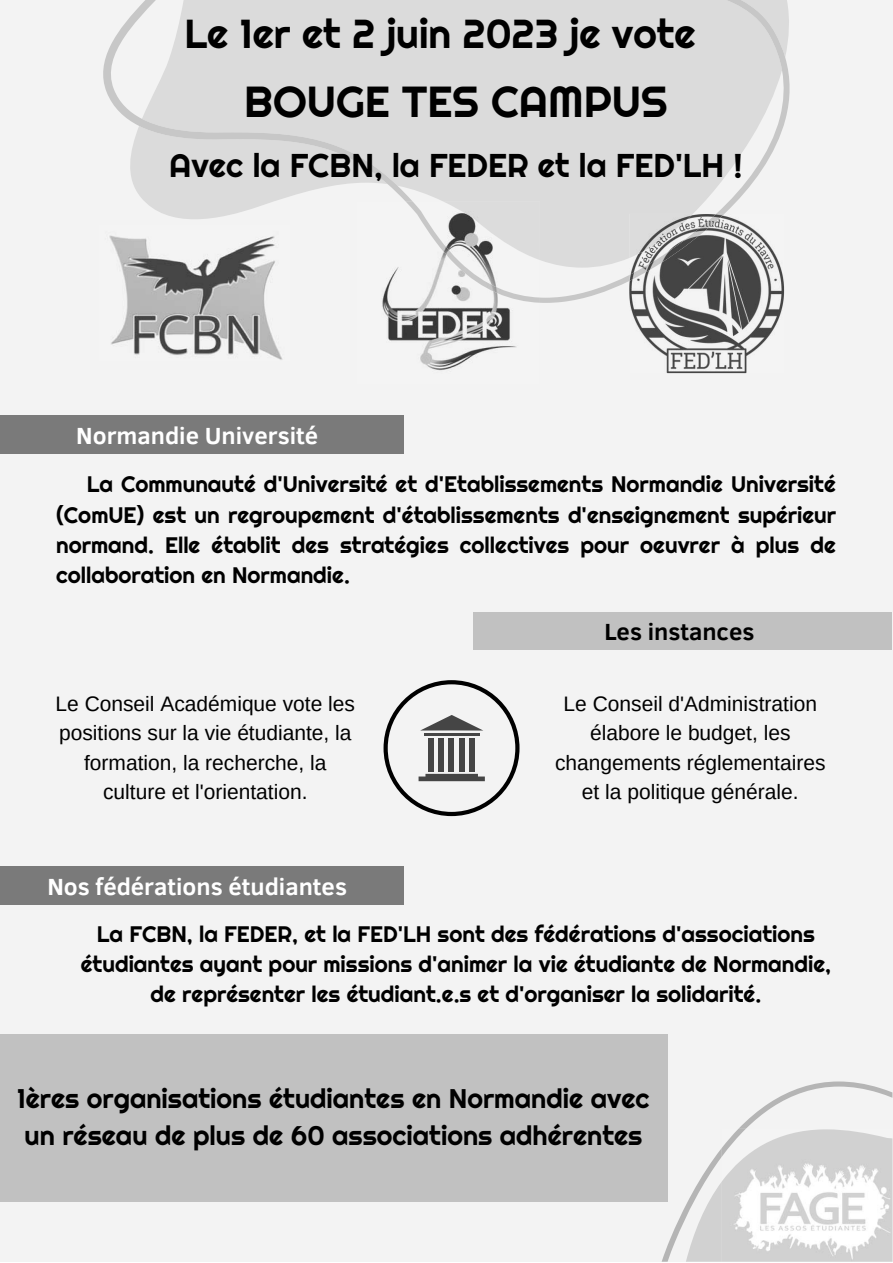
<style>
.page{position:relative;width:893px;height:1263px;background:#fff}
.page>*{position:absolute;margin:0;border:0;box-sizing:border-box;transform-origin:0 0}
.t1{font:43.5px "Righteous";color:#000}
.t2{font:40.5px "Righteous";color:#000}
.t3{font:33px "Righteous";color:#000}
.t4{font:27px/37px "Righteous";color:#000}
.t5{font:700 24px "Clear Sans";color:#fff}
.t6{font:700 24px "Clear Sans";color:#000}
.t7{font:22.5px/30.3px "Righteous";color:#000;text-align:justify}
.t8{font:21px/29.2px "Arimo";color:#000;text-align:center}
</style>
<div class="page">
<div style="left:0;top:0;width:892px;height:1262px;background:#f3f3f3"></div>
<svg style="left:103px;top:0;width:687px;height:303px;fill:#dbdbdb"></svg>
<img style="left:103px;top:226px;width:187px;height:134px">
<img style="left:357px;top:202px;width:159px;height:169px">
<img style="left:406px;top:202px;width:134px;height:101px">
<img style="left:629px;top:214px;width:155px;height:159px">
<img style="left:629px;top:214px;width:95px;height:67px">
<div style="left:0;top:415px;width:404px;height:39px;background:#7a7a7a"></div>
<div style="left:473px;top:612px;width:419px;height:37px;background:#c1c1c1"></div>
<svg style="left:383px;top:680px;width:136px;height:136px"></svg>
<div style="left:0;top:866px;width:404px;height:39px;background:#7a7a7a"></div>
<svg style="left:662px;top:1082px;width:230px;height:180px"></svg>
<div style="left:0;top:1035px;width:667px;height:167px;background:#c1c1c1"></div>
<img style="left:722px;top:1182px;width:170px;height:80px">
<img style="left:722px;top:1129px;width:170px;height:53px">
<img style="left:722px;top:1129px;width:24px;height:28px">
<h2 class="t2" style="left:184px;top:8px;width:513px">Le 1er et 2 juin 2023 je vote</h2>
<h1 class="t1" style="left:244px;top:74px;width:425px">BOUGE TES CAMPUS</h1>
<h3 class="t3" style="left:169px;top:145px;width:575px">Avec la FCBN, la FEDER et la FED'LH !</h3>
<p class="t5" style="left:76px;top:418px;width:243px">Normandie Université</p>
<p class="t7" style="left:56px;top:469px;width:781px;text-indent:31px">La Communauté d'Université et d'Etablissements Normandie Université (ComUE) est un regroupement d'établissements d'enseignement supérieur normand. Elle établit des stratégies collectives pour oeuvrer à plus de collaboration en Normandie.</p>
<p class="t8" style="left:56px;top:689px;width:301px">Le Conseil Académique vote les positions sur la vie étudiante, la formation, la recherche, la culture et l'orientation.</p>
<p class="t5" style="left:47px;top:869px;width:301px">Nos fédérations étudiantes</p>
<p class="t6" style="left:604px;top:614px;width:151px">Les instances</p>
<p class="t8" style="left:555px;top:689px;width:272px">Le Conseil d'Administration élabore le budget, les changements réglementaires et la politique générale.</p>
<p class="t7" style="left:81px;top:918px;width:752px;text-align:center">La FCBN, la FEDER, et la FED'LH sont des fédérations d'associations étudiantes ayant pour missions d'animer la vie étudiante de Normandie, de représenter les étudiant.e.s et d'organiser la solidarité.</p>
<p class="t4" style="left:17px;top:1080px;width:634px">1ères organisations étudiantes en Normandie avec un réseau de plus de 60 associations adhérentes</p>
</div>
